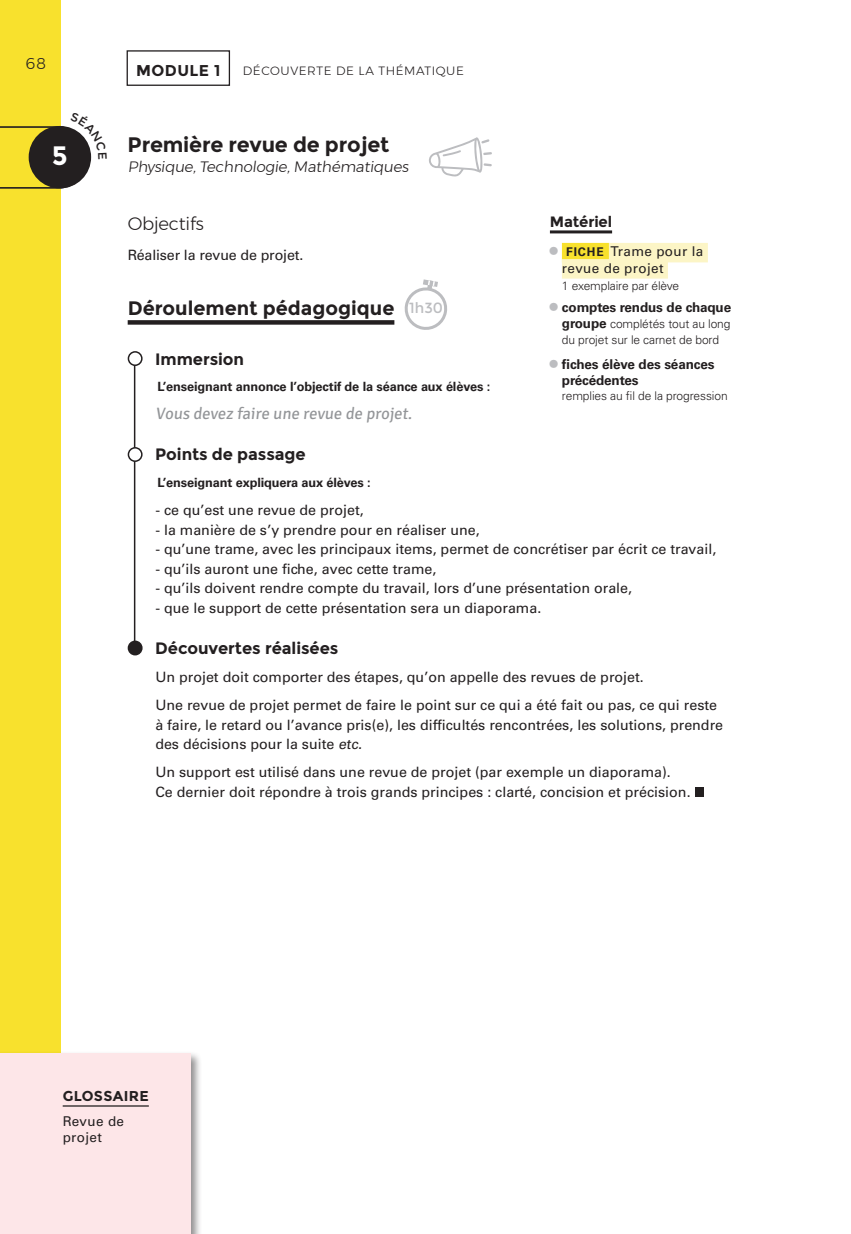
<style>
.page{position:relative;width:851px;height:1234px;background:#fff}
.page>*{position:absolute;margin:0;border:0;box-sizing:border-box;transform-origin:0 0}
.t1{font:700 26.55px "Montserrat";color:#fff}
.t2{font:700 21px "Montserrat";letter-spacing:-.01em;color:#231f20}
.t3{font:700 19.5px "Montserrat";color:#231f20}
.t4{font:300 18px "Montserrat";letter-spacing:-.01em;color:#231f20}
.t5{font:700 16.5px "Montserrat";letter-spacing:-.005em;color:#231f20}
.t6{font:16.5px "Signika Negative";color:#939598}
.t7{font:700 15.6px "Montserrat";color:#231f20}
.t8{font:300 15.6px "Montserrat";color:#231f20}
.t9{font:300 15px "Montserrat";color:#231f20}
.t10{font:700 15px "Montserrat";letter-spacing:-.01em;color:#231f20}
.t11{font:14.7px "Montserrat";color:#bcbdc0}
.t12{font:14.25px/19.5px "Univers LT Std";color:#231f20}
.t13{font:700 14.25px "Montserrat";letter-spacing:.025em;color:#231f20}
.t14{font:700 13.5px/16.2px "Univers LT Std";letter-spacing:-.01em;color:#231f20}
.t15{font:13.5px/16.2px "Univers LT Std";letter-spacing:.025em;color:#231f20}
.t16{font:700 12.75px "Univers LT Std";letter-spacing:-.01em;color:#231f20}
.t17{font:300 12px/16.2px "Univers LT Std";letter-spacing:-.01em;color:#231f20}
.t18{font:300 12px "Montserrat";letter-spacing:.05em;color:#231f20}
.s1{font-weight:700;font-size:22.5px;color:#bcbdc0}
.s2{font-weight:700;font-size:12px}
.s3{font-size:22.5px;color:#bcbdc0}
.s4{font-weight:700;font-size:13.5px}
</style>
<div class="page">
<div style="left:0;top:0;width:61px;height:1233px;background:#f8e12d"></div>
<div style="left:126px;top:50px;width:104px;height:36px;border:1px solid #231f20"></div>
<hr style="left:134px;top:363px;width:1px;height:283px;background:#231f20">
<svg style="left:128px;top:320px;width:266px;height:4px"></svg>
<svg style="left:404px;top:279px;width:43px;height:51px"></svg>
<div style="left:128px;top:351px;width:14px;height:15px;border:2px solid #231f20;border-radius:50%"></div>
<div style="left:128px;top:447px;width:14px;height:14px;background:#fff;border-radius:50%"></div>
<div style="left:128px;top:447px;width:14px;height:15px;border:2px solid #231f20;border-radius:50%"></div>
<div style="left:128px;top:641px;width:14px;height:13px;background:#231f20;border-radius:50%"></div>
<div style="left:128px;top:640px;width:14px;height:15px;border:2px solid #231f20;border-radius:50%"></div>
<div style="left:694px;top:787px;width:9px;height:9px;background:#231f20"></div>
<hr style="left:550px;top:230px;width:62px;height:3px;background:#231f20">
<div style="left:562px;top:243px;width:47px;height:19px;background:#f8e12d"></div>
<div style="left:609px;top:243px;width:98px;height:19px;background:#fcf5c6"></div>
<div style="left:562px;top:259px;width:105px;height:19px;background:#fcf5c6"></div>
<div style="left:0;top:1050px;width:202px;height:183px;background:#231f20;opacity:.5"></div>
<div style="left:0;top:1052px;width:190px;height:181px;background:#fde6e8"></div>
<hr style="left:63px;top:1105px;width:86px;height:1px;background:#231f20">
<svg style="left:429px;top:137px;width:63px;height:39px"></svg>
<svg style="left:0;top:126px;width:92px;height:63px"></svg>
<p class="t8" style="left:25px;top:52px;width:22px">68</p>
<h1 class="t1" style="left:52px;top:140px;width:17px">5</h1>
<p class="t7" style="left:136px;top:61px;width:28px">Module</p>
<p class="t7" style="left:214px;top:61px;width:8px">1</p>
<p class="t18" style="left:243px;top:61px;width:20px">Déco</p>
<p class="t18" style="left:280px;top:61px;width:27px">uverte</p>
<p class="t18" style="left:336px;top:61px;width:69px">de la thémati</p>
<p class="t18" style="left:435px;top:61px;width:28px">que</p>
<h2 class="t2" style="left:128px;top:132px;width:263px">Première revue de projet</h2>
<p class="t9" style="left:128px;top:155px;width:285px">Physique, Technologie, Mathématiques</p>
<p class="t10" style="left:550px;top:213px;width:64px">Matériel</p>
<p class="t15" style="left:562px;top:243px;width:143px;text-indent:-12px"><span class="s1">•</span> <span class="s2">FICHE</span> Trame pour la revue de projet</p>
<p class="t17" style="left:562px;top:277px;width:119px">1 exemplaire par élève</p>
<p class="t14" style="left:550px;top:299px;width:183px"><span class="s3">•</span> comptes rendus de chaque</p>
<p class="t17" style="left:562px;top:315px;width:170px"><span class="s4">groupe</span> complétés tout au long du projet sur le carnet de bord</p>
<p class="t14" style="left:562px;top:356px;width:154px;text-indent:-12px"><span class="s3">•</span> fiches élève des séances précédentes</p>
<p class="t17" style="left:562px;top:387px;width:167px">remplies au fil de la progression</p>
<p class="t4" style="left:128px;top:210px;width:78px">Objectifs</p>
<p class="t12" style="left:128px;top:246px;width:177px">Réaliser la revue de projet.</p>
<h3 class="t3" style="left:128px;top:296px;width:268px">Déroulement pédagogique</h3>
<p class="t11" style="left:409px;top:299px;width:35px">1h30</p>
<p class="t5" style="left:155px;top:349px;width:90px">Immersion</p>
<p class="t16" style="left:157px;top:379px;width:334px">L’enseignant annonce l’objectif de la séance aux élèves :</p>
<p class="t6" style="left:155px;top:404px;width:261px">Vous devez faire une revue de projet.</p>
<p class="t5" style="left:155px;top:444px;width:152px">Points de passage</p>
<p class="t16" style="left:157px;top:475px;width:215px">L’enseignant expliquera aux élèves :</p>
<p class="t12" style="left:155px;top:500px;width:210px">- ce qu’est une revue de projet,</p>
<p class="t12" style="left:155px;top:519px;width:326px">- la manière de s’y prendre pour en réaliser une,</p>
<p class="t12" style="left:155px;top:539px;width:562px">- qu’une trame, avec les principaux items, permet de concrétiser par écrit ce travail,</p>
<p class="t12" style="left:155px;top:558px;width:282px">- qu’ils auront une fiche, avec cette trame,</p>
<p class="t12" style="left:155px;top:578px;width:478px">- qu’ils doivent rendre compte du travail, lors d’une présentation orale,</p>
<p class="t12" style="left:155px;top:598px;width:387px">- que le support de cette présentation sera un diaporama.</p>
<p class="t5" style="left:155px;top:638px;width:184px">Découvertes réalisées</p>
<p class="t12" style="left:155px;top:662px;width:563px;line-height:28px">Un projet doit comporter des étapes, qu’on appelle des revues de projet.<br>Une revue de projet permet de faire le point sur ce qui a été fait ou pas, ce qui reste</p>
<p class="t12" style="left:155px;top:714px;width:569px">à faire, le retard ou l’avance pris(e), les difficultés rencontrées, les solutions, prendre des décisions pour la suite etc.</p>
<p class="t12" style="left:155px;top:762px;width:536px">Un support est utilisé dans une revue de projet (par exemple un diaporama).<br>Ce dernier doit répondre à trois grands principes : clarté, concision et précision.</p>
<p class="t13" style="left:63px;top:1087px;width:88px">GLOSSAIRE</p>
<p class="t15" style="left:63px;top:1112px;width:63px">Revue de projet</p>
</div>
